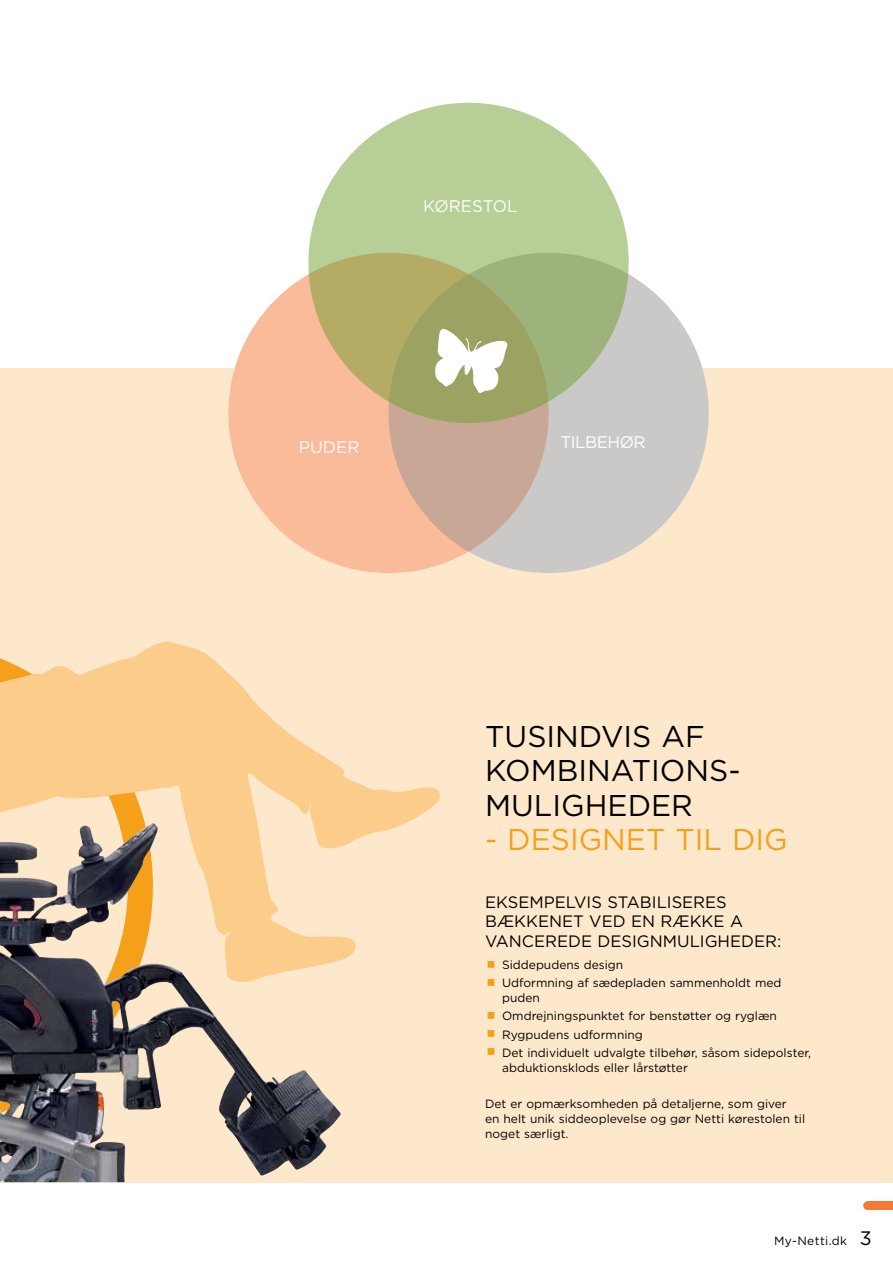
<style>
.page{position:relative;width:893px;height:1263px;background:#fff}
.page>*{position:absolute;margin:0;border:0;box-sizing:border-box;transform-origin:0 0}
.t1{font:30px/34.5px "Gotham";color:#000}
.t2{font:30px "Gotham";color:#f6a01a}
.t3{font:16.8px "Gotham";color:#fff}
.t4{font:16.5px/19.5px "Gotham";color:#000}
.t5{font:12px/18.1px "Gotham";color:#000}
.t6{font:12px "Gotham";letter-spacing:.03em;color:#000}
.s1{font-size:19.5px}
</style>
<div class="page">
<div style="left:867px;top:1201px;width:26px;height:9px;background:#f47836"></div>
<div style="left:863px;top:1201px;width:9px;height:9px;background:#f47836;border-radius:50%"></div>
<div style="left:0;top:368px;width:893px;height:814px;background:#fee8cb"></div>
<div style="left:228px;top:253px;width:321px;height:320px;background:#f9bb9a;border-radius:50%"></div>
<svg style="left:388px;top:253px;width:321px;height:320px;background:#cac0bb"></svg>
<svg style="left:308px;top:103px;width:321px;height:320px;background:#aebd82"></svg>
<svg style="left:431px;top:327px;width:78px;height:67px;background:#cdd1b1"></svg>
<img style="left:0;top:984px;width:161px;height:198px">
<svg style="left:0;top:445px;width:445px;height:539px"></svg>
<h2 class="t3" style="left:423px;top:195px;width:38px">kørest</h2>
<h2 class="t3" style="left:493px;top:195px;width:20px">ol</h2>
<h2 class="t3" style="left:299px;top:436px;width:37px">puder</h2>
<h2 class="t3" style="left:560px;top:432px;width:11px">tilbeh</h2>
<h2 class="t3" style="left:620px;top:432px;width:22px">ør</h2>
<h1 class="t1" style="left:485px;top:718px;width:253px">TUSINDVIS AF<br>KOMBINATIONS-<br>MULIGHEDER</h1>
<h1 class="t2" style="left:485px;top:821px;width:304px">- DESIGNET TIL DIG</h1>
<h3 class="t4" style="left:485px;top:892px;width:298px">EKSEMPELVIS STABILISERES<br>BÆKKENET VED EN RÆKKE A<br>VANCEREDE DESIGNMULIGHEDER:</h3>
<p class="t5" style="left:502px;top:955px;width:281px">Siddepudens design<br>Udformning af sædepladen sammenholdt med</p>
<p class="t5" style="left:502px;top:989px;width:311px">puden<br>Omdrejningspunktet for benstøtter og ryglæn<br>Rygpudens udformning<br>Det individuelt udvalgte tilbehør, såsom sidepolster,</p>
<p class="t5" style="left:502px;top:1058px;width:187px">abduktionsklods eller lårstøtter</p>
<p class="t5" style="left:485px;top:1096px;width:322px;line-height:15px">Det er opmærksomheden på detaljerne, som giver<br>en helt unik siddeoplevelse og gør Netti kørestolen til noget særligt.</p>
<p class="t6" style="left:774px;top:1232px;width:99px">My-Netti.dk <span class="s1">3</span></p>
</div>
